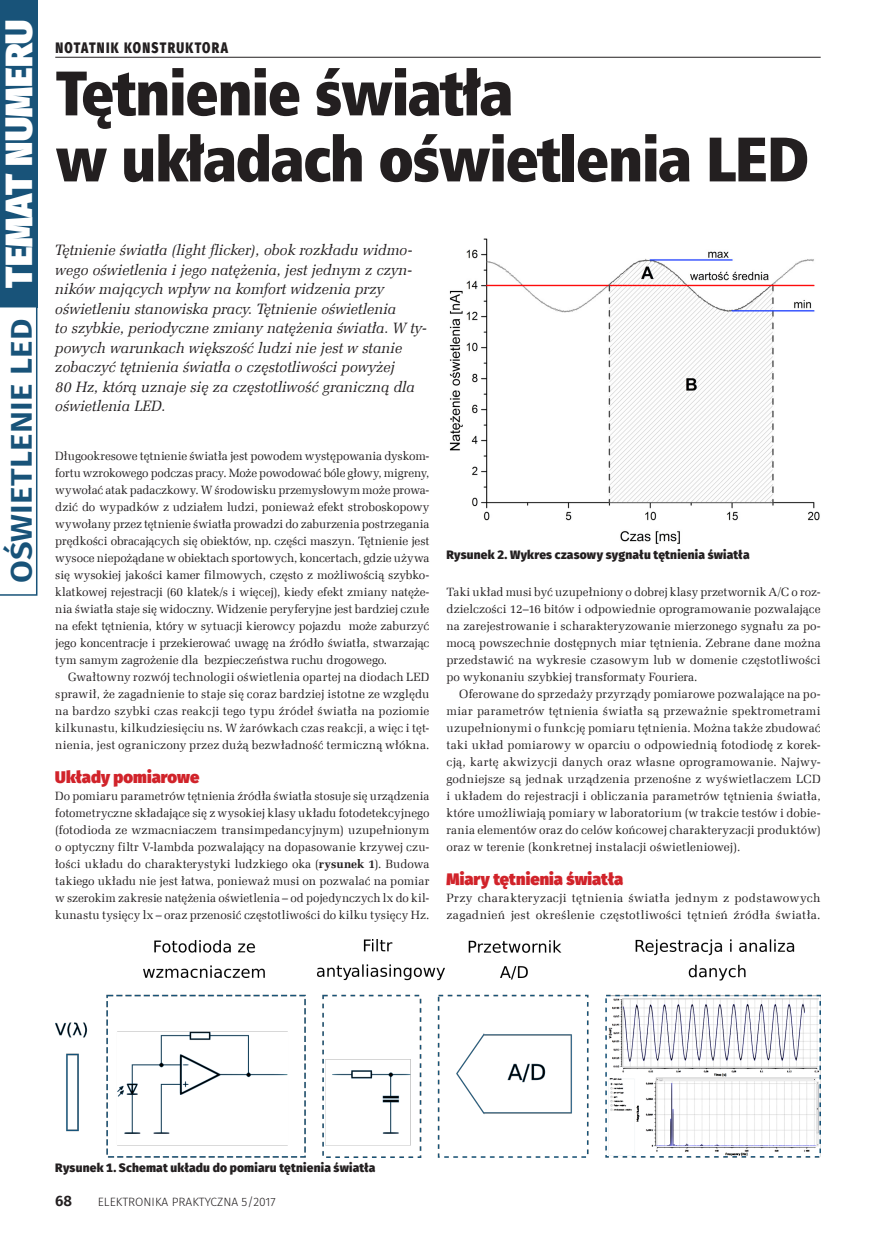
<style>
.page{position:relative;width:893px;height:1234px;background:#fff}
.page>*{position:absolute;margin:0;border:0;box-sizing:border-box;transform-origin:0 0}
._9_tytul{font:63px/66px "Humnst 777 X Blk Cn EU";letter-spacing:-.03em;color:#231f20}
.t1{font:900 37.5px "Fira Sans";letter-spacing:.01em;color:#fff}
.t2{font:600 30px "Fira Sans";letter-spacing:.01em;color:#185379;scale:1.1 1}
._3_Srodtytul{font:900 16.5px "Fira Sans";color:#d1232a}
._2_lead_do_wszystkie{font:italic 15px/19.5px "Zapf Ellipt EU";color:#231f20}
.t3{font:800 15px "Fira Sans";letter-spacing:.11em;color:#231f20;scale:.8 1}
.t4{font:600 15px "Fira Sans";color:#231f20}
._1_Body{font:12px/17px "Zapf Ellipt EU";letter-spacing:.015em;color:#231f20;text-align:justify}
._4_Podpis{font:800 12px "Fira Sans";letter-spacing:.015em;color:#231f20}
.t5{font:300 12px "Fira Sans";color:#231f20}
.s1{font-weight:700}
</style>
<div class="page">
<div style="left:0;top:0;width:37px;height:307px;background:#185379"></div>
<svg style="left:0;top:307px;width:37px;height:288px"></svg>
<hr style="left:55px;top:57px;width:766px;height:1px;background:#231f20">
<img style="left:449px;top:238px;width:371px;height:306px">
<img style="left:55px;top:939px;width:766px;height:218px">
<p class="t1" style="left:-16px;top:288px;width:270px;rotate:-90deg">TEMAT NUMERU</p>
<p class="t2" style="left:-3px;top:583px;width:242px;rotate:-90deg">OŚWIETLENIE LED</p>
<p class="t3" style="left:55px;top:35px;width:217px">NOTATNIK KONSTRUKTORA</p>
<p class="_9_tytul" style="left:55px;top:61px;width:756px">Tętnienie światła<br>w układach oświetlenia LED</p>
<p class="_2_lead_do_wszystkie" style="left:55px;top:241px;width:373px">Tętnienie światła (light flicker), obok rozkładu widmo&shy;wego oświetlenia i jego natężenia, jest jednym z czyn&shy;ników mających wpływ na komfort widzenia przy oświetleniu stanowiska pracy. Tętnienie oświetlenia<br>to szybkie, periodyczne zmiany natężenia światła. W ty&shy;powych warunkach większość ludzi nie jest w stanie zobaczyć tętnienia światła o częstotliwości powyżej<br>80 Hz, którą uznaje się za częstotliwość graniczną dla oświetlenia LED.</p>
<p class="_1_Body" style="left:55px;top:447px;width:376px">Długookresowe tętnienie światła jest powodem występowania dyskom&shy;fortu wzrokowego podczas pracy. Może powodować bóle głowy, migreny, wywołać atak padaczkowy. W środowisku przemysłowym może prowa&shy;dzić do wypadków z udziałem ludzi, ponieważ efekt stroboskopowy wywołany przez tętnienie światła prowadzi do zaburzenia postrzegania prędkości obracających się obiektów, np. części maszyn. Tętnienie jest wysoce niepożądane w obiektach sportowych, koncertach, gdzie używa się wysokiej jakości kamer filmowych, często z możliwością szybko&shy;klatkowej rejestracji (60 klatek/s i więcej), kiedy efekt zmiany natęże&shy;nia światła staje się widoczny. Widzenie peryferyjne jest bardziej czułe na efekt tętnienia, który w sytuacji kierowcy pojazdu może zaburzyć jego koncentracje i przekierować uwagę na źródło światła, stwarzając tym samym zagrożenie dla bezpieczeństwa ruchu drogowego.</p>
<p class="_1_Body" style="left:55px;top:668px;width:376px;text-indent:13px">Gwałtowny rozwój technologii oświetlenia opartej na diodach LED sprawił, że zagadnienie to staje się coraz bardziej istotne ze względu na bardzo szybki czas reakcji tego typu źródeł światła na poziomie kilkunastu, kilkudziesięciu ns. W żarówkach czas reakcji, a więc i tęt&shy;nienia, jest ograniczony przez dużą bezwładność termiczną włókna.</p>
<p class="_3_Srodtytul" style="left:55px;top:761px;width:145px">Układy pomiarowe</p>
<p class="_1_Body" style="left:55px;top:787px;width:376px">Do pomiaru parametrów tętnienia źródła światła stosuje się urządzenia fotometryczne składające się z wysokiej klasy układu fotodetekcyjnego (fotodioda ze wzmacniaczem transimpedancyjnym) uzupełnionym o optyczny filtr V-lambda pozwalający na dopasowanie krzywej czu&shy;łości układu do charakterystyki ludzkiego oka (<span class="s1">rysunek 1</span>). Budowa takiego układu nie jest łatwa, ponieważ musi on pozwalać na pomiar w szerokim zakresie natężenia oświetlenia – od pojedynczych lx do kil&shy;kunastu tysięcy lx – oraz przenosić częstotliwości do kilku tysięcy Hz.</p>
<p class="_4_Podpis" style="left:446px;top:543px;width:305px">Rysunek 2. Wykres czasowy sygnału tętnienia światła</p>
<p class="_1_Body" style="left:446px;top:583px;width:376px">Taki układ musi być uzupełniony o dobrej klasy przetwornik A/C o roz&shy;dzielczości 12–16 bitów i odpowiednie oprogramowanie pozwalające na zarejestrowanie i scharakteryzowanie mierzonego sygnału za po&shy;mocą powszechnie dostępnych miar tętnienia. Zebrane dane można przedstawić na wykresie czasowym lub w domenie częstotliwości po wykonaniu szybkiej transformaty Fouriera.</p>
<p class="_1_Body" style="left:446px;top:685px;width:376px;text-indent:13px">Oferowane do sprzedaży przyrządy pomiarowe pozwalające na po&shy;miar parametrów tętnienia światła są przeważnie spektrometrami uzupełnionymi o funkcję pomiaru tętnienia. Można także zbudować taki układ pomiarowy w oparciu o odpowiednią fotodiodę z korek&shy;cją, kartę akwizycji danych oraz własne oprogramowanie. Najwy&shy;godniejsze są jednak urządzenia przenośne z wyświetlaczem LCD i układem do rejestracji i obliczania parametrów tętnienia światła, które umożliwiają pomiary w laboratorium (w trakcie testów i dobie&shy;rania elementów oraz do celów końcowej charakteryzacji produktów) oraz w terenie (konkretnej instalacji oświetleniowej).</p>
<p class="_3_Srodtytul" style="left:446px;top:863px;width:178px">Miary tętnienia światła</p>
<p class="_1_Body" style="left:446px;top:889px;width:376px">Przy charakteryzacji tętnienia światła jednym z podstawowych zagadnień jest określenie częstotliwości tętnień źródła światła.</p>
<p class="_4_Podpis" style="left:55px;top:1156px;width:322px">Rysunek 1. Schemat układu do pomiaru tętnienia światła</p>
<p class="t4" style="left:55px;top:1188px;width:18px">68</p>
<p class="t5" style="left:98px;top:1193px;width:179px">ELEKTRONIKA PRAKTYCZNA 5/2017</p>
</div>
